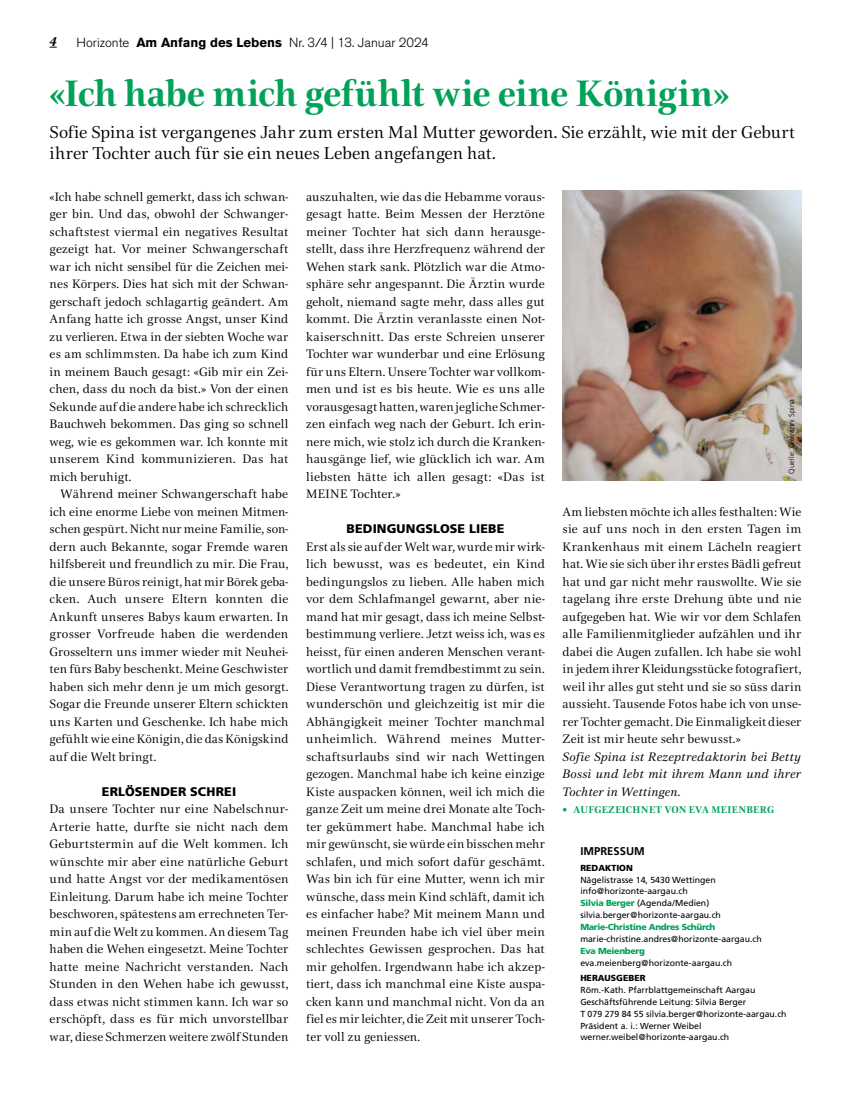
<style>
.page{position:relative;width:851px;height:1099px;background:#fff}
.page>*{position:absolute;margin:0;border:0;box-sizing:border-box;transform-origin:0 0}
.t1{font:700 37.5px "Civita";letter-spacing:-.01em;color:#00a158}
.t2{font:17.5px/21.2px "Civita";letter-spacing:-.005em;color:#000}
.t3{font:300 13.12px "Akzidenz Grotesk Pro";color:#000}
.t4{font:italic 700 13.12px "Plantin MT Pro";color:#000}
.t5{font:12.5px/17.5px "Civita";letter-spacing:.01em;color:#000;text-align:justify}
.t6{font:italic 12.5px/17.5px "Civita";letter-spacing:.01em;color:#000;text-align:justify}
.t7{font:900 12.5px "Frutiger LT Std";letter-spacing:.01em;color:#000}
.t8{font:700 11.25px "Frutiger LT Std";color:#000}
.t9{font:700 10px "Civita";letter-spacing:.03em;color:#00a158}
.t10{font:8.75px/11.9px "Frutiger LT Std";color:#000}
.t11{font:900 8.75px "Frutiger LT Std";letter-spacing:-.03em;color:#00a158}
.t12{font:900 8.75px "Frutiger LT Std";color:#000}
.t13{font:300 7.5px "Frutiger LT Std";letter-spacing:.015em;color:#000}
.s1{font-weight:700}
.s2{font-weight:900;color:#00a158}
</style>
<div class="page">
<img style="left:562px;top:191px;width:239px;height:289px">
<p class="t4" style="left:50px;top:33px;width:9px">4</p>
<p class="t3" style="left:76px;top:34px;width:354px">Horizonte <span class="s1">Am Anfang des Lebens</span> Nr. 3/4 | 13. Januar 2024</p>
<h1 class="t1" style="left:50px;top:68px;width:681px">«Ich habe mich gefühlt wie eine Königin»</h1>
<h2 class="t2" style="left:50px;top:121px;width:746px">Sofie Spina ist vergangenes Jahr zum ersten Mal Mutter geworden. Sie erzählt, wie mit der Geburt ihrer Tochter auch für sie ein neues Leben angefangen hat.</h2>
<p class="t5" style="left:50px;top:187px;width:240px">«Ich habe schnell gemerkt, dass ich schwan&shy;ger bin. Und das, obwohl der Schwanger&shy;schaftstest viermal ein negatives Resultat gezeigt hat. Vor meiner Schwangerschaft war ich nicht sensibel für die Zeichen mei&shy;nes Körpers. Dies hat sich mit der Schwan&shy;gerschaft jedoch schlagartig geändert. Am Anfang hatte ich grosse Angst, unser Kind zu verlieren. Etwa in der siebten Woche war es am schlimmsten. Da habe ich zum Kind in meinem Bauch gesagt: «Gib mir ein Zei&shy;chen, dass du noch da bist.» Von der einen Sekunde auf die andere habe ich schrecklich Bauchweh bekommen. Das ging so schnell weg, wie es gekommen war. Ich konnte mit unserem Kind kommunizieren. Das hat mich beruhigt.</p>
<p class="t5" style="left:50px;top:485px;width:240px;text-indent:11px">Während meiner Schwangerschaft habe ich eine enorme Liebe von meinen Mitmen&shy;schen gespürt. Nicht nur meine Familie, son&shy;dern auch Bekannte, sogar Fremde waren hilfsbereit und freundlich zu mir. Die Frau, die unsere Büros reinigt, hat mir Börek geba&shy;cken. Auch unsere Eltern konnten die Ankunft unseres Babys kaum erwarten. In grosser Vorfreude haben die werdenden Grosseltern uns immer wieder mit Neuhei&shy;ten fürs Baby beschenkt. Meine Geschwister haben sich mehr denn je um mich gesorgt.<br>Sogar die Freunde unserer Eltern schickten uns Karten und Geschenke. Ich habe mich gefühlt wie eine Königin, die das Königskind auf die Welt bringt.</p>
<p class="t7" style="left:102px;top:784px;width:136px">ERLÖSENDER SCHREI</p>
<p class="t5" style="left:50px;top:800px;width:240px">Da unsere Tochter nur eine Nabelschnur-Arterie hatte, durfte sie nicht nach dem Geburtstermin auf die Welt kommen. Ich wünschte mir aber eine natürliche Geburt und hatte Angst vor der medikamentösen Einleitung. Darum habe ich meine Tochter beschworen, spätestens am errechneten Ter&shy;min auf die Welt zu kommen. An diesem Tag haben die Wehen eingesetzt. Meine Tochter hatte meine Nachricht verstanden. Nach Stunden in den Wehen habe ich gewusst, dass etwas nicht stimmen kann. Ich war so erschöpft, dass es für mich unvorstellbar war, diese Schmerzen weitere zwölf Stunden</p>
<p class="t5" style="left:306px;top:187px;width:240px">auszuhalten, wie das die Hebamme voraus&shy;gesagt hatte. Beim Messen der Herztöne meiner Tochter hat sich dann herausge&shy;stellt, dass ihre Herzfrequenz während der Wehen stark sank. Plötzlich war die Atmo&shy;sphäre sehr angespannt. Die Ärztin wurde geholt, niemand sagte mehr, dass alles gut kommt. Die Ärztin veranlasste einen Not&shy;kaiserschnitt. Das erste Schreien unserer Tochter war wunderbar und eine Erlösung für uns Eltern. Unsere Tochter war vollkom&shy;men und ist es bis heute. Wie es uns alle vorausgesagt hatten, waren jegliche Schmer&shy;zen einfach weg nach der Geburt. Ich erin&shy;nere mich, wie stolz ich durch die Kranken&shy;hausgänge lief, wie glücklich ich war. Am liebsten hätte ich allen gesagt: «Das ist MEINE Tochter.»</p>
<p class="t7" style="left:346px;top:521px;width:159px">BEDINGUNGSLOSE LIEBE</p>
<p class="t5" style="left:306px;top:537px;width:240px">Erst als sie auf der Welt war, wurde mir wirk&shy;lich bewusst, was es bedeutet, ein Kind bedingungslos zu lieben. Alle haben mich vor dem Schlafmangel gewarnt, aber nie&shy;mand hat mir gesagt, dass ich meine Selbst&shy;bestimmung verliere. Jetzt weiss ich, was es heisst, für einen anderen Menschen verant&shy;wortlich und damit fremdbestimmt zu sein.<br>Diese Verantwortung tragen zu dürfen, ist wunderschön und gleichzeitig ist mir die Abhängigkeit meiner Tochter manchmal unheimlich. Während meines Mutter&shy;schaftsurlaubs sind wir nach Wettingen gezogen. Manchmal habe ich keine einzige Kiste auspacken können, weil ich mich die ganze Zeit um meine drei Monate alte Toch&shy;ter gekümmert habe. Manchmal habe ich mir gewünscht, sie würde ein bisschen mehr schlafen, und mich sofort dafür geschämt.<br>Was bin ich für eine Mutter, wenn ich mir wünsche, dass mein Kind schläft, damit ich es einfacher habe? Mit meinem Mann und meinen Freunden habe ich viel über mein schlechtes Gewissen gesprochen. Das hat mir geholfen. Irgendwann habe ich akzep&shy;tiert, dass ich manchmal eine Kiste auspa&shy;cken kann und manchmal nicht. Von da an fiel es mir leichter, die Zeit mit unserer Toch&shy;ter voll zu geniessen.</p>
<p class="t13" style="left:787px;top:473px;width:76px;rotate:-90deg">Quelle: Giovanni Spina</p>
<p class="t5" style="left:562px;top:502px;width:240px">Am liebsten möchte ich alles festhalten: Wie sie auf uns noch in den ersten Tagen im Krankenhaus mit einem Lächeln reagiert hat. Wie sie sich über ihr erstes Bädli gefreut hat und gar nicht mehr rauswollte. Wie sie tagelang ihre erste Drehung übte und nie aufgegeben hat. Wie wir vor dem Schlafen alle Familienmitglieder aufzählen und ihr dabei die Augen zufallen. Ich habe sie wohl in jedem ihrer Kleidungsstücke fotografiert, weil ihr alles gut steht und sie so süss darin aussieht. Tausende Fotos habe ich von unse&shy;rer Tochter gemacht. Die Einmaligkeit dieser Zeit ist mir heute sehr bewusst.»</p>
<p class="t6" style="left:562px;top:747px;width:240px">Sofie Spina ist Rezeptredaktorin bei Betty Bossi und lebt mit ihrem Mann und ihrer Tochter in Wettingen.</p>
<p class="t9" style="left:562px;top:803px;width:213px">• AUFGEZEICHNET VON EVA MEIENBERG</p>
<p class="t8" style="left:580px;top:844px;width:66px">IMPRESSUM</p>
<p class="t12" style="left:580px;top:862px;width:54px">REDAKTION</p>
<p class="t10" style="left:580px;top:873px;width:142px">Nägelistrasse 14, 5430 Wettingen info@horizonte-aargau.ch<br><span class="s2">Silvia Berger</span> (Agenda/Medien) silvia.berger@horizonte-aargau.ch</p>
<p class="t11" style="left:580px;top:921px;width:137px">Marie-Christine Andres Schürch</p>
<p class="t10" style="left:580px;top:932px;width:183px">marie-christine.andres@horizonte-aargau.ch</p>
<p class="t11" style="left:580px;top:945px;width:66px">Eva Meienberg</p>
<p class="t10" style="left:580px;top:956px;width:153px">eva.meienberg@horizonte-aargau.ch</p>
<p class="t12" style="left:580px;top:972px;width:67px">HERAUSGEBER</p>
<p class="t10" style="left:580px;top:984px;width:208px">Röm.-Kath. Pfarrblattgemeinschaft Aargau Geschäftsführende Leitung: Silvia Berger<br>T 079 279 84 55 silvia.berger@horizonte-aargau.ch Präsident a. i.: Werner Weibel werner.weibel@horizonte-aargau.ch</p>
</div>
